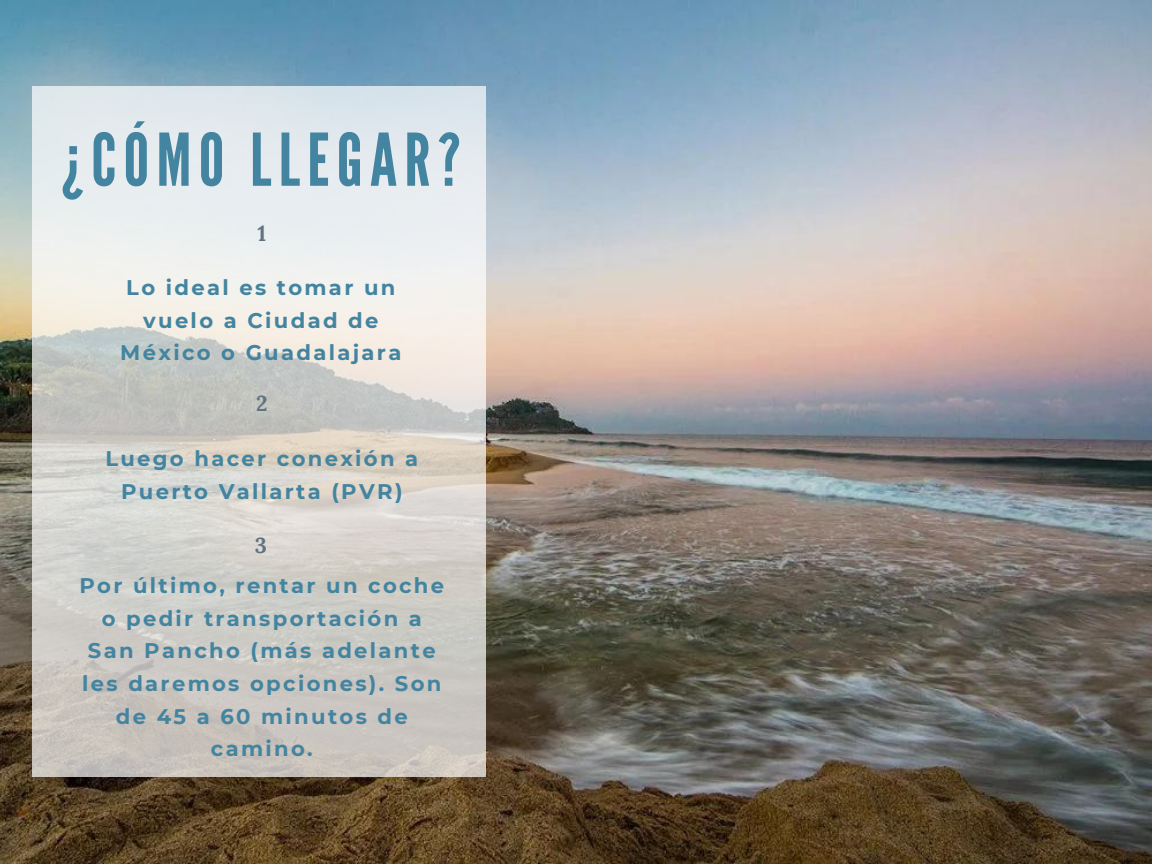
<style>
.page{position:relative;width:1152px;height:864px;background:#fff}
.page>*{position:absolute;margin:0;border:0;box-sizing:border-box;transform-origin:0 0}
.t1{font:72.45px "League Gothic";letter-spacing:.1em;color:#4384a0}
.t2{font:700 21.6px "Lora";color:#617382}
.t3{font:700 21.15px/32.7px "Montserrat";letter-spacing:.11em;color:#4384a0;text-align:center}
</style>
<div class="page">
<img style="left:0;top:0;width:1152px;height:864px">
<svg style="left:32px;top:86px;width:454px;height:691px;background:#d9d8d5"></svg>
<h1 class="t1" style="left:61px;top:118px;width:401px">¿CÓMO LLEGAR?</h1>
<p class="t2" style="left:257px;top:219px;width:10px">1</p>
<p class="t3" style="left:120px;top:271px;width:283px">Lo ideal es tomar un vuelo a Ciudad de<br>México o Guadalajara</p>
<p class="t2" style="left:256px;top:389px;width:13px">2</p>
<p class="t3" style="left:105px;top:442px;width:315px">Luego hacer conexión a<br>Puerto Vallarta (PVR)</p>
<p class="t2" style="left:255px;top:532px;width:14px">3</p>
<p class="t3" style="left:79px;top:569px;width:366px">Por último, rentar un coche o pedir transportación a<br>San Pancho (más adelante les daremos opciones). Son de 45 a 60 minutos de camino.</p>
</div>
